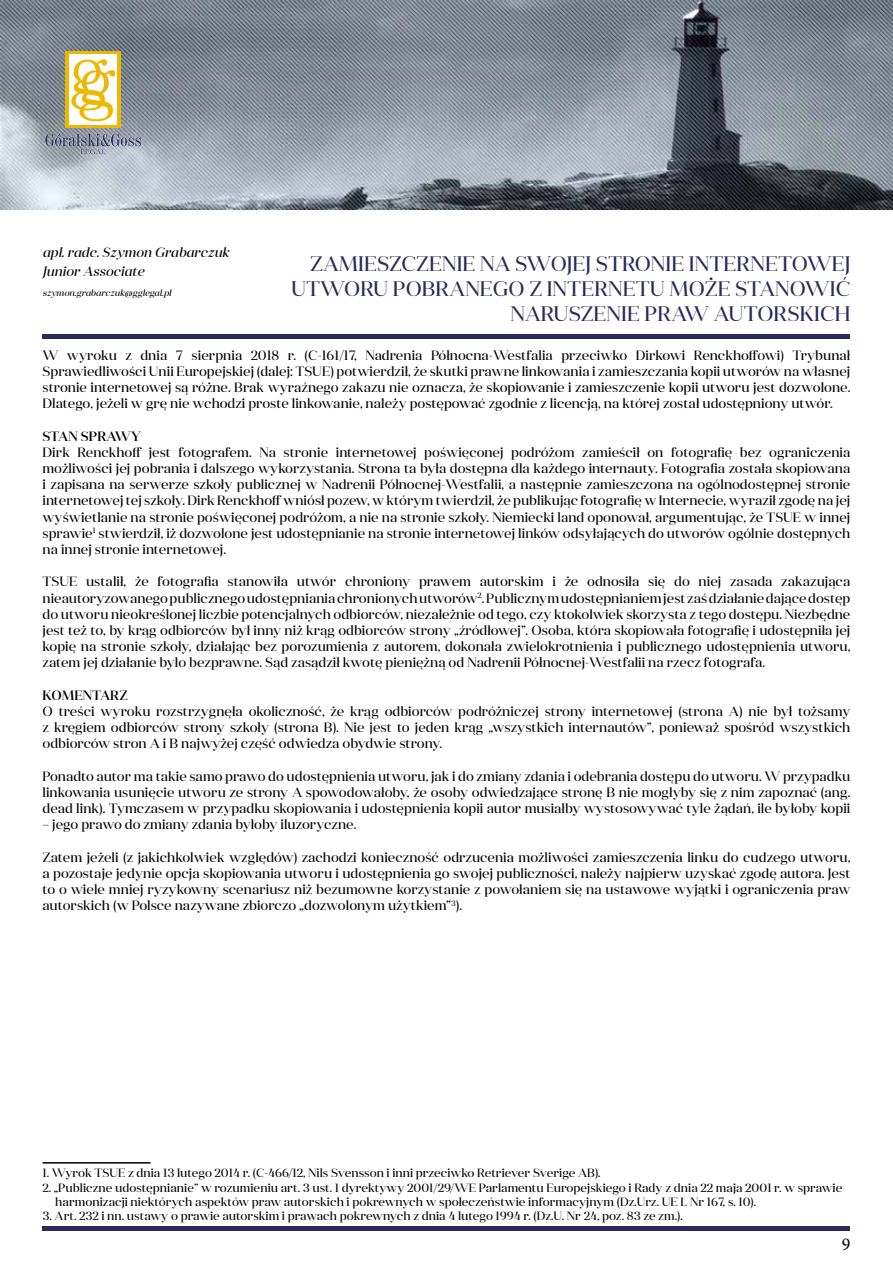
<style>
.page{position:relative;width:893px;height:1263px;background:#fff}
.page>*{position:absolute;margin:0;border:0;box-sizing:border-box;transform-origin:0 0}
.t1{font:21px/25.2px "Anglecia Pro Display";color:#2a2a5b;text-align:right}
.t2{font:18px "Minion Pro";color:#000}
.t3{font:13.5px/16.2px "Anglecia Pro Display";color:#000;text-align:justify}
.t4{font:italic 13.5px/19.5px "Anglecia Pro Display";color:#000}
.t5{font:500 13.5px "Anglecia Pro Display";color:#000}
.t6{font:12px/14.4px "Anglecia Pro Display";color:#000}
.t7{font:italic 9px "Anglecia Pro Display";color:#000}
</style>
<div class="page">
<img style="left:0;top:0;width:893px;height:209px">
<svg style="left:45px;top:134px;width:96px;height:20px"></svg>
<div style="left:65px;top:51px;width:56px;height:77px;background:#efb800"></div>
<div style="left:69px;top:54px;width:48px;height:71px;background:#fff"></div>
<svg style="left:71px;top:59px;width:44px;height:62px"></svg>
<div style="left:43px;top:334px;width:807px;height:5px;background:#2a2a5b"></div>
<hr style="left:43px;top:1226px;width:807px;height:4px;background:#2a2a5b">
<hr style="left:43px;top:1162px;width:108px;height:1px;background:#000">
<p class="t4" style="left:43px;top:242px;width:188px">apl. radc. Szymon Grabarczuk<br>Junior Associate</p>
<p class="t7" style="left:43px;top:287px;width:130px">szymon.grabarczuk@gglegal.pl</p>
<h1 class="t1" style="left:291px;top:250px;width:561px">ZAMIESZCZENIE NA SWOJEJ STRONIE INTERNETOWEJ<br>UTWORU POBRANEGO Z INTERNETU MOŻE STANOWIĆ<br>NARUSZENIE PRAW AUTORSKICH</h1>
<p class="t3" style="left:43px;top:346px;width:809px">W wyroku z dnia 7 sierpnia 2018 r. (C-161/17, Nadrenia Północna-Westfalia przeciwko Dirkowi Renckhoffowi) Trybunał Sprawiedliwości Unii Europejskiej (dalej: TSUE) potwierdził, że skutki prawne linkowania i zamieszczania kopii utworów na własnej stronie internetowej są różne. Brak wyraźnego zakazu nie oznacza, że skopiowanie i zamieszczenie kopii utworu jest dozwolone.<br>Dlatego, jeżeli w grę nie wchodzi proste linkowanie, należy postępować zgodnie z licencją, na której został udostępniony utwór.</p>
<p class="t5" style="left:43px;top:427px;width:100px">STAN SPRAWY</p>
<p class="t3" style="left:43px;top:444px;width:809px">Dirk Renckhoff jest fotografem. Na stronie internetowej poświęconej podróżom zamieścił on fotografię bez ograniczenia możliwości jej pobrania i dalszego wykorzystania. Strona ta była dostępna dla każdego internauty. Fotografia została skopiowana i zapisana na serwerze szkoły publicznej w Nadrenii Północnej-Westfalii, a następnie zamieszczona na ogólnodostępnej stronie internetowej tej szkoły. Dirk Renckhoff wniósł pozew, w którym twierdził, że publikując fotografię w Internecie, wyraził zgodę na jej wyświetlanie na stronie poświęconej podróżom, a nie na stronie szkoły. Niemiecki land oponował, argumentując, że TSUE w innej sprawie<sup>1</sup> stwierdził, iż dozwolone jest udostępnianie na stronie internetowej linków odsyłających do utworów ogólnie dostępnych na innej stronie internetowej.</p>
<p class="t3" style="left:43px;top:573px;width:809px">TSUE ustalił, że fotografia stanowiła utwór chroniony prawem autorskim i że odnosiła się do niej zasada zakazująca nieautoryzowanego publicznego udostępniania chronionych utworów<sup>2</sup>. Publicznym udostępnianiem jest zaś działanie dające dostęp do utworu nieokreślonej liczbie potencjalnych odbiorców, niezależnie od tego, czy ktokolwiek skorzysta z tego dostępu. Niezbędne jest też to, by krąg odbiorców był inny niż krąg odbiorców strony „źródłowej”. Osoba, która skopiowała fotografię i udostępniła jej kopię na stronie szkoły, działając bez porozumienia z autorem, dokonała zwielokrotnienia i publicznego udostępnienia utworu, zatem jej działanie było bezprawne. Sąd zasądził kwotę pieniężną od Nadrenii Północnej-Westfalii na rzecz fotografa.</p>
<p class="t5" style="left:43px;top:686px;width:87px">KOMENTARZ</p>
<p class="t3" style="left:43px;top:703px;width:809px">O treści wyroku rozstrzygnęła okoliczność, że krąg odbiorców podróżniczej strony internetowej (strona A) nie był tożsamy z kręgiem odbiorców strony szkoły (strona B). Nie jest to jeden krąg „wszystkich internautów”, ponieważ spośród wszystkich odbiorców stron A i B najwyżej część odwiedza obydwie strony.</p>
<p class="t3" style="left:43px;top:768px;width:809px">Ponadto autor ma takie samo prawo do udostępnienia utworu, jak i do zmiany zdania i odebrania dostępu do utworu. W przypadku linkowania usunięcie utworu ze strony A spowodowałoby, że osoby odwiedzające stronę B nie mogłyby się z nim zapoznać (ang. dead link). Tymczasem w przypadku skopiowania i udostępnienia kopii autor musiałby wystosowywać tyle żądań, ile byłoby kopii</p>
<p class="t3" style="left:43px;top:816px;width:315px">– jego prawo do zmiany zdania byłoby iluzoryczne.</p>
<p class="t3" style="left:43px;top:849px;width:809px">Zatem jeżeli (z jakichkolwiek względów) zachodzi konieczność odrzucenia możliwości zamieszczenia linku do cudzego utworu, a pozostaje jedynie opcja skopiowania utworu i udostępnienia go swojej publiczności, należy najpierw uzyskać zgodę autora. Jest to o wiele mniej ryzykowny scenariusz niż bezumowne korzystanie z powołaniem się na ustawowe wyjątki i ograniczenia praw autorskich (w Polsce nazywane zbiorczo „dozwolonym użytkiem”<sup>3</sup>).</p>
<p class="t6" style="left:43px;top:1165px;width:560px">1. Wyrok TSUE z dnia 13 lutego 2014 r. (C‑466/12, Nils Svensson i inni przeciwko Retriever Sverige AB).</p>
<p class="t6" style="left:55px;top:1180px;width:789px;text-indent:-13px">2. „Publiczne udostępnianie” w rozumieniu art. 3 ust. 1 dyrektywy 2001/29/WE Parlamentu Europejskiego i Rady z dnia 22 maja 2001 r. w sprawie harmonizacji niektórych aspektów praw autorskich i pokrewnych w społeczeństwie informacyjnym (Dz.Urz. UE L Nr 167, s. 10).</p>
<p class="t6" style="left:43px;top:1209px;width:642px">3. Art. 232 i nn. ustawy o prawie autorskim i prawach pokrewnych z dnia 4 lutego 1994 r. (Dz.U. Nr 24, poz. 83 ze zm.).</p>
<h2 class="t2" style="left:842px;top:1232px;width:10px">9</h2>
</div>
